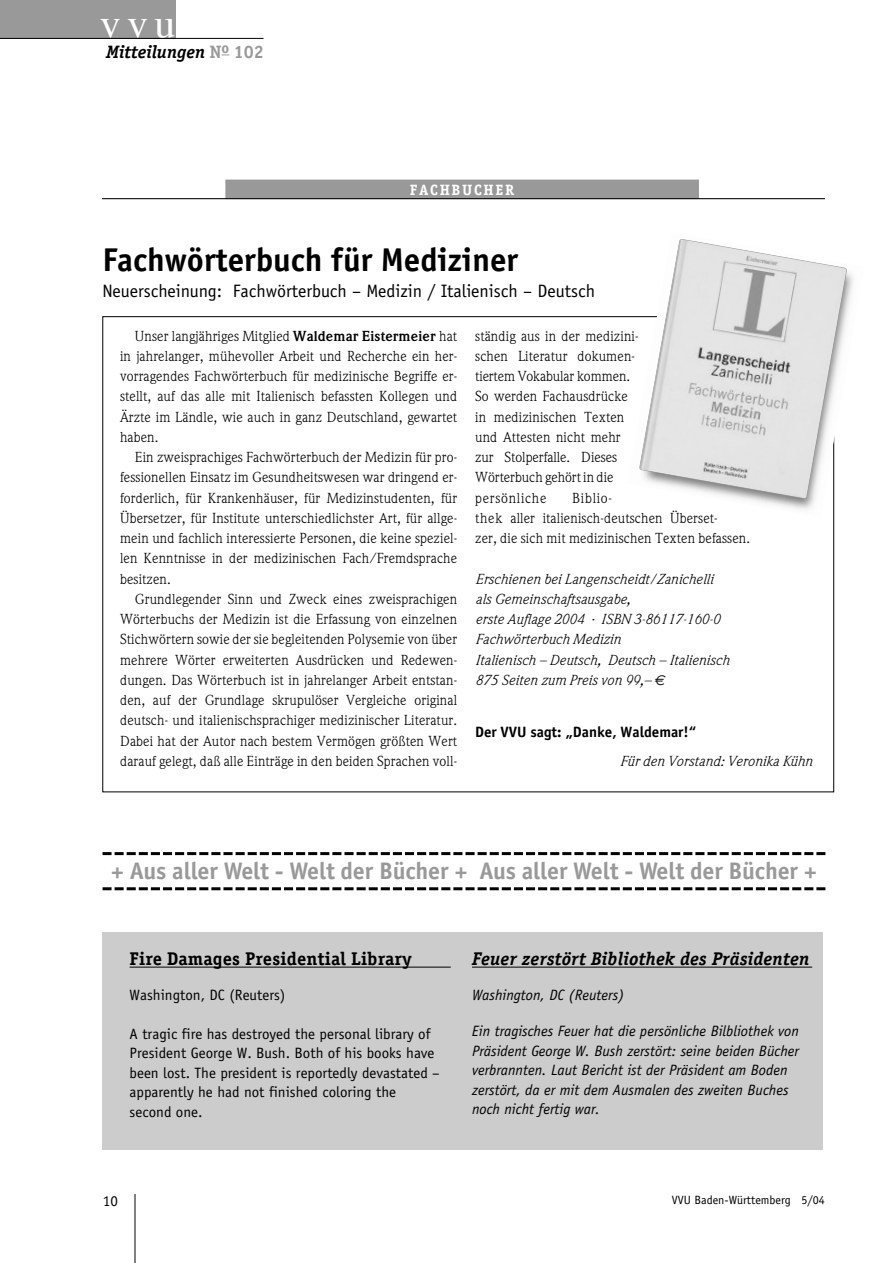
<style>
.page{position:relative;width:893px;height:1263px;background:#fff}
.page>*{position:absolute;margin:0;border:0;box-sizing:border-box;transform-origin:0 0}
.t1{font:42px "Times";color:#fff}
.t2{font:700 33px "Officina Sans";color:#000}
.t3{font:700 24px "Officina Sans";letter-spacing:-.005em;color:#999}
.t4{font:italic 700 18.45px "Officina Serif";letter-spacing:.01em;color:#000}
.t5{font:700 18.45px "Officina Serif";letter-spacing:.01em;color:#000}
.t6{font:18px "Officina Sans";color:#000}
.t7{font:italic 700 18px "Officina Serif";color:#000}
.t8{font:italic 15px/19.5px "Officina Sans";color:#000}
.t9{font:15px/19.5px "Officina Sans";color:#000}
.t10{font:700 15px "Officina Sans";color:#000}
.t11{font:700 15px "Officina Serif";letter-spacing:.11em;color:#fff}
.t12{font:14.25px/20.2px "Weidemann";letter-spacing:.01em;color:#000;text-align:justify}
.t13{font:italic 14.25px/20.2px "Weidemann";letter-spacing:.01em;color:#000}
.t14{font:12px "Officina Sans";color:#000}
.s1{font-style:normal;color:#999}
.s2{font-weight:700}
.s3{font-family:"Euro Sans"}
</style>
<div class="page">
<div style="left:0;top:0;width:175px;height:38px;background:#999"></div>
<hr style="left:0;top:38px;width:264px;height:1px;background:#000">
<hr style="left:135px;top:1194px;width:1px;height:69px;background:#000">
<div style="left:103px;top:932px;width:720px;height:218px;background:#ccc"></div>
<div style="left:225px;top:180px;width:474px;height:19px;background:#999"></div>
<hr style="left:102px;top:198px;width:723px;height:1px;background:#000">
<hr style="left:130px;top:967px;width:321px;height:1px;background:#000">
<svg style="left:103px;top:852px;width:722px;height:3px"></svg>
<svg style="left:103px;top:887px;width:722px;height:3px"></svg>
<img style="left:628px;top:272px;width:225px;height:245px">
<svg style="left:639px;top:239px;width:208px;height:260px"></svg>
<hr style="left:472px;top:967px;width:340px;height:1px;background:#000">
<h1 class="t1" style="left:100px;top:6px;width:77px">vvu</h1>
<p class="t7" style="left:106px;top:45px;width:159px">Mitteilungen <span class="s1">N</span><sup>o</sup> <span class="s1">102</span></p>
<p class="t11" style="left:410px;top:184px;width:106px">FACHBUCHER</p>
<h2 class="t2" style="left:103px;top:247px;width:417px">Fachwörterbuch für Mediziner</h2>
<p class="t6" style="left:103px;top:284px;width:494px">Neuerscheinung: Fachwörterbuch – Medizin / Italienisch – Deutsch</p>
<p class="t12" style="left:120px;top:327px;width:339px;text-indent:15px">Unser langjähriges Mitglied <span class="s2">Waldemar Eistermeier</span> hat in jahrelanger, mühevoller Arbeit und Recherche ein her&shy;vorragendes Fachwörterbuch für medizinische Begriffe er&shy;stellt, auf das alle mit Italienisch befassten Kollegen und Ärzte im Ländle, wie auch in ganz Deutschland, gewartet haben.</p>
<p class="t12" style="left:120px;top:448px;width:339px;text-indent:15px">Ein zweisprachiges Fachwörterbuch der Medizin für pro&shy;fessionellen Einsatz im Gesundheitswesen war dringend er&shy;forderlich, für Krankenhäuser, für Medizinstudenten, für Übersetzer, für Institute unterschiedlichster Art, für allge&shy;mein und fachlich interessierte Personen, die keine speziel&shy;len Kenntnisse in der medizinischen Fach/Fremdsprache besitzen.</p>
<p class="t12" style="left:120px;top:590px;width:339px;text-indent:15px">Grundlegender Sinn und Zweck eines zweisprachigen Wörterbuchs der Medizin ist die Erfassung von einzelnen Stichwörtern sowie der sie begleitenden Polysemie von über mehrere Wörter erweiterten Ausdrücken und Redewen&shy;dungen. Das Wörterbuch ist in jahrelanger Arbeit entstan&shy;den, auf der Grundlage skrupulöser Vergleiche original deutsch- und italienischsprachiger medizinischer Literatur.<br>Dabei hat der Autor nach bestem Vermögen größten Wert darauf gelegt, daß alle Einträge in den beiden Sprachen voll-</p>
<p class="t12" style="left:475px;top:327px;width:165px;text-align:left">ständig aus in der medizini&shy;schen Literatur dokumen&shy;tiertem Vokabular kommen.<br>So werden Fachausdrücke in medizinischen Texten und Attesten nicht mehr zur Stolperfalle. Dieses<br>Wörterbuch gehört in die persönliche</p>
<p class="t12" style="left:475px;top:489px;width:276px;text-align:left;text-indent:97px">Biblio-<br>thek aller italienisch-deutschen Überset-<br>zer, die sich mit medizinischen Texten befassen.</p>
<p class="t13" style="left:475px;top:570px;width:255px">Erschienen bei Langenscheidt/Zanichelli als Gemeinschaftsausgabe,<br>erste Auflage 2004 · ISBN 3-86117-160-0<br>Fachwörterbuch Medizin<br>Italienisch – Deutsch, Deutsch – Italienisch 875 Seiten zum Preis von 99,– <span class="s3">€</span></p>
<p class="t10" style="left:475px;top:727px;width:223px">Der VVU sagt: „Danke, Waldemar!“</p>
<p class="t13" style="left:620px;top:752px;width:194px">Für den Vorstand: Veronika Kühn</p>
<h3 class="t3" style="left:111px;top:861px;width:708px">+ Aus aller Welt - Welt der Bücher + Aus aller Welt - Welt der Bücher +</h3>
<p class="t5" style="left:130px;top:952px;width:284px">Fire Damages Presidential Library</p>
<p class="t9" style="left:130px;top:986px;width:157px">Washington, DC (Reuters)</p>
<p class="t9" style="left:130px;top:1025px;width:312px">A tragic fire has destroyed the personal library of President George W. Bush. Both of his books have been lost. The president is reportedly devastated – apparently he had not finished coloring the second one.</p>
<p class="t4" style="left:472px;top:952px;width:339px">Feuer zerstört Bibliothek des Präsidenten</p>
<p class="t8" style="left:472px;top:986px;width:154px">Washington, DC (Reuters)</p>
<p class="t8" style="left:472px;top:1022px;width:328px">Ein tragisches Feuer hat die persönliche Bilbliothek von Präsident George W. Bush zerstört: seine beiden Bücher verbrannten. Laut Bericht ist der Präsident am Boden zerstört, da er mit dem Ausmalen des zweiten Buches noch nicht fertig war.</p>
<p class="t9" style="left:103px;top:1192px;width:16px">10</p>
<p class="t14" style="left:672px;top:1195px;width:155px">VVU Baden-Württemberg 5/04</p>
</div>
